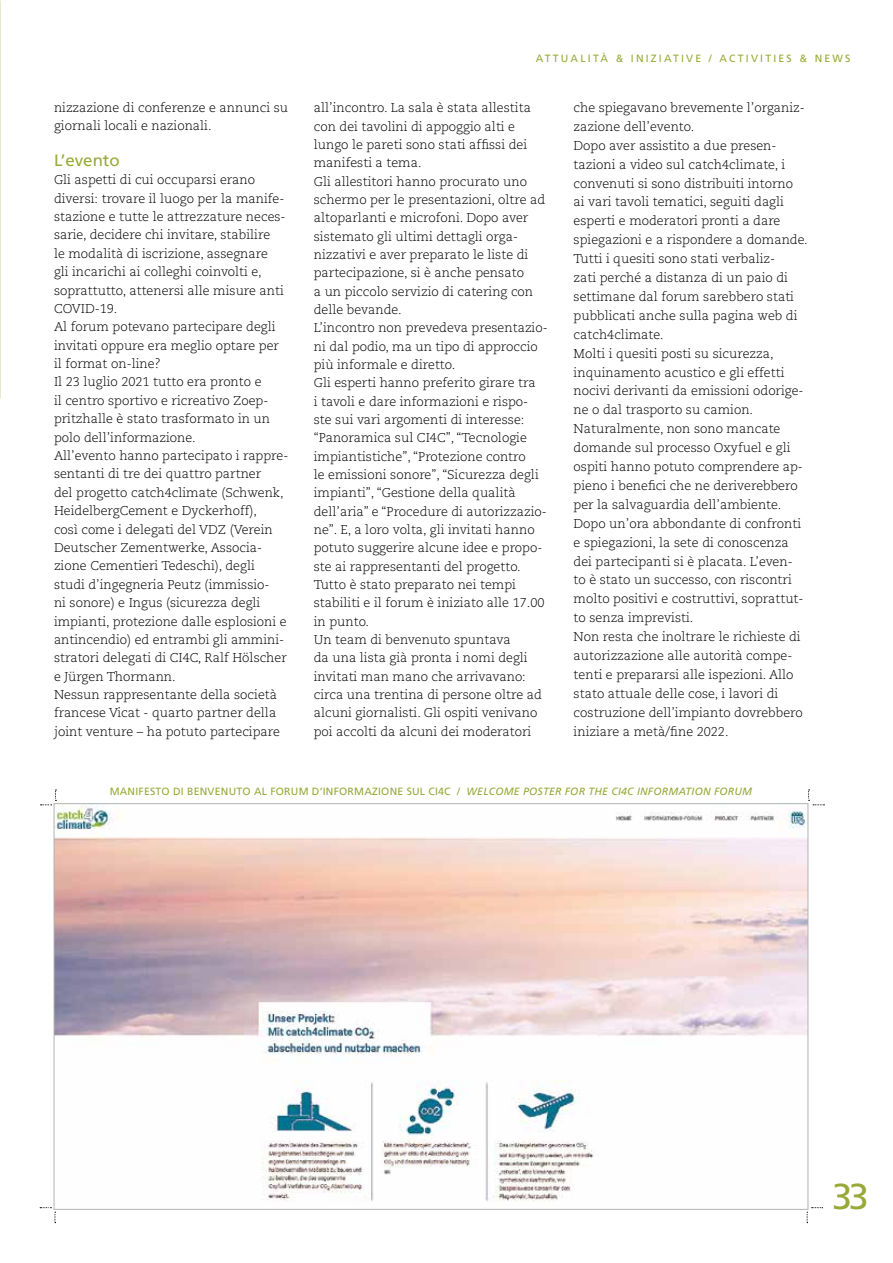
<style>
.page{position:relative;width:893px;height:1263px;background:#fff}
.page>*{position:absolute;margin:0;border:0;box-sizing:border-box;transform-origin:0 0}
.t1{font:36px "Frutiger LT Com";color:#98a938}
.t2{font:16.5px "Frutiger LT Com";color:#98a938}
.t3{font:300 12.75px/18.3px "Caecilia LT Std";color:#000}
.t4{font:10.5px "Frutiger LT Com";letter-spacing:.02em;color:#98a938}
.t5{font:10.5px "Frutiger LT Com";letter-spacing:.21em;color:#98a938}
.s1{font-style:italic}
</style>
<div class="page">
<img style="left:56px;top:805px;width:750px;height:397px">
<svg style="left:41px;top:790px;width:15px;height:15px"></svg>
<svg style="left:808px;top:790px;width:16px;height:15px"></svg>
<svg style="left:40px;top:1207px;width:16px;height:16px"></svg>
<svg style="left:807px;top:1207px;width:16px;height:16px"></svg>
<p class="t3" style="left:54px;top:99px;width:236px">nizzazione di conferenze e annunci su giornali locali e nazionali.</p>
<p class="t2" style="left:54px;top:150px;width:67px">L’EVENTO</p>
<p class="t3" style="left:54px;top:171px;width:236px">Gli aspetti di cui occuparsi erano diversi: trovare il luogo per la manife&shy;stazione e tutte le attrezzature neces&shy;sarie, decidere chi invitare, stabilire<br>le modalità di iscrizione, assegnare<br>gli incarichi ai colleghi coinvolti e, soprattutto, attenersi alle misure anti COVID-19.<br>Al forum potevano partecipare degli invitati oppure era meglio optare per il format on-line?<br>Il 23 luglio 2021 tutto era pronto e<br>il centro sportivo e ricreativo Zoep&shy;pritzhalle è stato trasformato in un polo dell’informazione.<br>All’evento hanno partecipato i rappre&shy;sentanti di tre dei quattro partner<br>del progetto catch4climate (Schwenk, HeidelbergCement e Dyckerhoff),<br>così come i delegati del VDZ (Verein Deutscher Zementwerke, Associa&shy;zione Cementieri Tedeschi), degli studi d’ingegneria Peutz (immissio-<br>ni sonore) e Ingus (sicurezza degli impianti, protezione dalle esplosioni e antincendio) ed entrambi gli ammini&shy;stratori delegati di CI4C, Ralf Hölscher e Jürgen Thormann.<br>Nessun rappresentante della società francese Vicat - quarto partner della joint venture – ha potuto partecipare</p>
<p class="t5" style="left:536px;top:51px;width:316px">ATTUA LITÀ &amp; INIZIATIVE / AC TIVITIES &amp; NEWS</p>
<p class="t3" style="left:314px;top:99px;width:235px">all’incontro. La sala è stata allestita con dei tavolini di appoggio alti e lungo le pareti sono stati affissi dei manifesti a tema.<br>Gli allestitori hanno procurato uno schermo per le presentazioni, oltre ad altoparlanti e microfoni. Dopo aver sistemato gli ultimi dettagli orga&shy;nizzativi e aver preparato le liste di partecipazione, si è anche pensato<br>a un piccolo servizio di catering con delle bevande.<br>L’incontro non prevedeva presentazio&shy;ni dal podio, ma un tipo di approccio più informale e diretto.<br>Gli esperti hanno preferito girare tra<br>i tavoli e dare informazioni e rispo&shy;ste sui vari argomenti di interesse: “Panoramica sul CI4C”, “Tecnologie impiantistiche”, “Protezione contro<br>le emissioni sonore”, “Sicurezza degli impianti”, “Gestione della qualità dell’aria” e “Procedure di autorizzazio&shy;ne”. E, a loro volta, gli invitati hanno potuto suggerire alcune idee e propo&shy;ste ai rappresentanti del progetto.<br>Tutto è stato preparato nei tempi stabiliti e il forum è iniziato alle 17.00 in punto.<br>Un team di benvenuto spuntava<br>da una lista già pronta i nomi degli invitati man mano che arrivavano: circa una trentina di persone oltre ad alcuni giornalisti. Gli ospiti venivano poi accolti da alcuni dei moderatori</p>
<p class="t3" style="left:574px;top:98px;width:236px;line-height:18.9px">che spiegavano brevemente l’organiz&shy;zazione dell’evento.<br>Dopo aver assistito a due presen&shy;tazioni a video sul catch4climate, i convenuti si sono distribuiti intorno<br>ai vari tavoli tematici, seguiti dagli esperti e moderatori pronti a dare spiegazioni e a rispondere a domande.<br>Tutti i quesiti sono stati verbaliz-<br>zati perché a distanza di un paio di settimane dal forum sarebbero stati pubblicati anche sulla pagina web di catch4climate.<br>Molti i quesiti posti su sicurezza, inquinamento acustico e gli effetti nocivi derivanti da emissioni odorige&shy;ne o dal trasporto su camion.<br>Naturalmente, non sono mancate domande sul processo Oxyfuel e gli ospiti hanno potuto comprendere ap&shy;pieno i benefici che ne deriverebbero per la salvaguardia dell’ambiente.<br>Dopo un’ora abbondante di confronti e spiegazioni, la sete di conoscenza dei partecipanti si è placata. L’even&shy;to è stato un successo, con riscontri molto positivi e costruttivi, soprattut&shy;to senza imprevisti.<br>Non resta che inoltrare le richieste di autorizzazione alle autorità compe&shy;tenti e prepararsi alle ispezioni. Allo stato attuale delle cose, i lavori di costruzione dell’impianto dovrebbero iniziare a metà/fine 2022.</p>
<p class="t4" style="left:110px;top:784px;width:644px">MANIFESTO DI BENVENUTO AL FORUM D’INFORMAZIONE SUL CI4C / <span class="s1">WELCOME POSTER FOR THE CI4C INFORMATION FORUM</span></p>
<h1 class="t1" style="left:832px;top:1174px;width:38px">33</h1>
</div>
